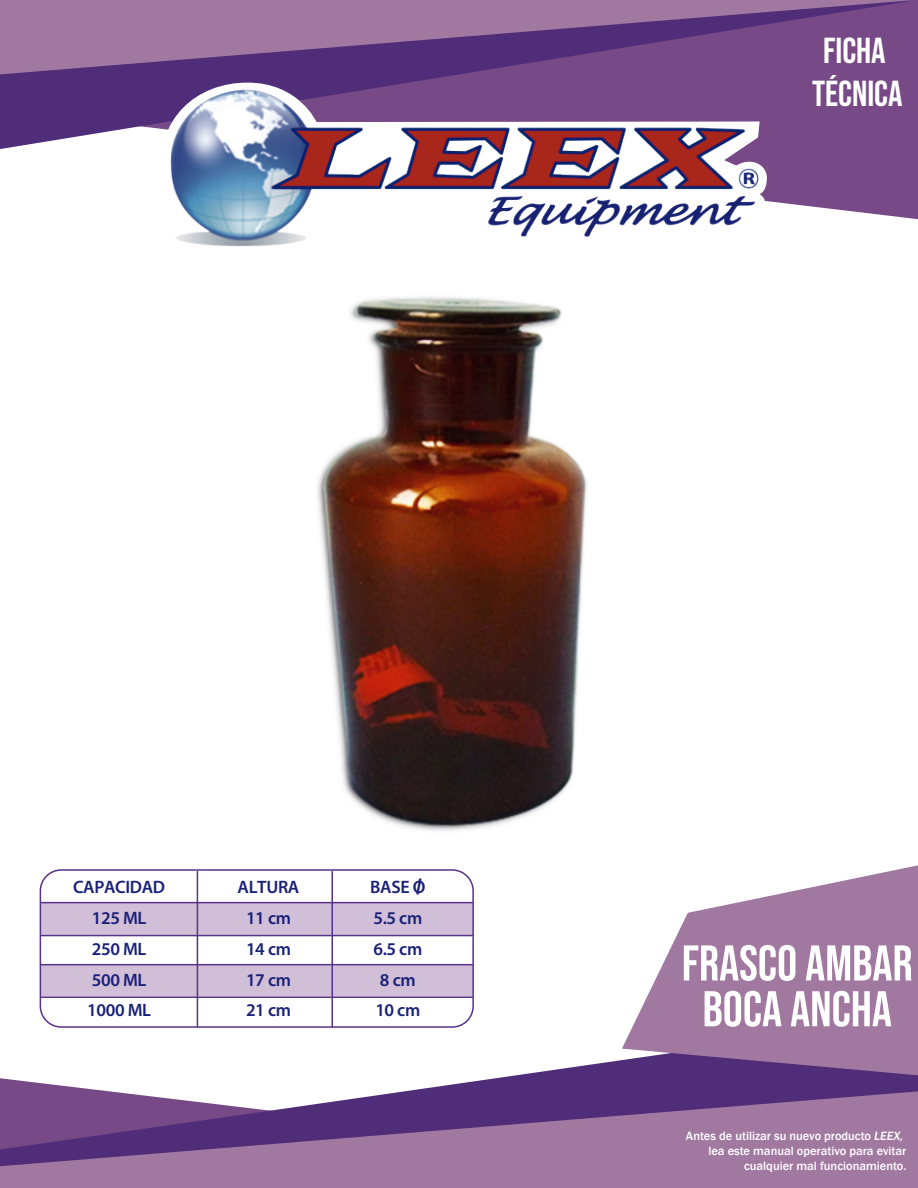
<style>
.page{position:relative;width:918px;height:1188px;background:#fff}
.page>*{position:absolute;margin:0;border:0;box-sizing:border-box;transform-origin:0 0}
.t1{font:50.1px "Bebas Neue";color:#fff}
.t2{font:36px/43.2px "Bebas Neue";color:#fff;text-align:center}
.t3{font:600 18px/31.7px "Myriad Pro";letter-spacing:-.02em;color:#192178;text-align:center}
.t4{font:500 12.45px/14.9px "Franklin Gothic";color:#fff;text-align:right}
.s1{font-style:italic}
</style>
<div class="page">
<img style="left:317px;top:297px;width:270px;height:534px">
<svg style="left:0;top:1018px;width:918px;height:73px"></svg>
<svg style="left:0;top:1091px;width:918px;height:97px;background:#8b6496"></svg>
<svg style="left:775px;top:0;width:143px;height:219px;background:#865e94"></svg>
<svg style="left:0;top:0;width:917px;height:149px;background:#6f4988"></svg>
<svg style="left:0;top:0;width:915px;height:74px;background:#82598f"></svg>
<svg style="left:143px;top:83px;width:632px;height:119px"></svg>
<img style="left:161px;top:77px;width:606px;height:170px">
<hr style="left:41px;top:996px;width:431px;height:2px;background:#583188">
<div style="left:40px;top:965px;width:433px;height:32px;background:#d1bed7"></div>
<hr style="left:41px;top:964px;width:431px;height:1px;background:#583188">
<hr style="left:41px;top:935px;width:431px;height:1px;background:#583188">
<div style="left:40px;top:902px;width:433px;height:33px;background:#d1bed7"></div>
<hr style="left:41px;top:902px;width:431px;height:1px;background:#583188">
<div style="left:40px;top:869px;width:434px;height:159px;border:2px solid #583188;border-radius:21px"></div>
<svg style="left:622px;top:865px;width:296px;height:211px;fill:#a178a0"></svg>
<hr style="left:197px;top:871px;width:1px;height:156px;background:#583188">
<hr style="left:331px;top:871px;width:2px;height:156px;background:#583188">
<h2 class="t2" style="left:812px;top:28px;width:92px">FICHA<br>TÉCNICA</h2>
<h3 class="t3" style="left:73px;top:870px;width:94px">CAPACIDAD<br>125 ML</h3>
<h3 class="t3" style="left:92px;top:932px;width:56px;text-align:left">250 ML<br>500 ML</h3>
<h3 class="t3" style="left:87px;top:994px;width:66px">1000 ML</h3>
<h3 class="t3" style="left:238px;top:870px;width:63px">ALTURA<br>11 cm</h3>
<h3 class="t3" style="left:246px;top:932px;width:46px;text-align:left">14 cm<br>17 cm</h3>
<h3 class="t3" style="left:246px;top:994px;width:46px">21 cm</h3>
<h3 class="t3" style="left:370px;top:870px;width:57px">BASE O</h3>
<h3 class="t3" style="left:373px;top:902px;width:50px">5.5 cm</h3>
<h3 class="t3" style="left:373px;top:932px;width:50px">6.5 cm<br>8 cm</h3>
<h3 class="t3" style="left:375px;top:994px;width:46px">10 cm</h3>
<h1 class="t1" style="left:682px;top:935px;width:232px">FRASCO AMBAR</h1>
<h1 class="t1" style="left:703px;top:981px;width:191px">BOCA ANCHA</h1>
<p class="t4" style="left:686px;top:1128px;width:222px">Antes de utilizar su nuevo producto <span class="s1">LEEX, </span>lea este manual operativo para evitar cualquier mal funcionamiento.</p>
</div>
